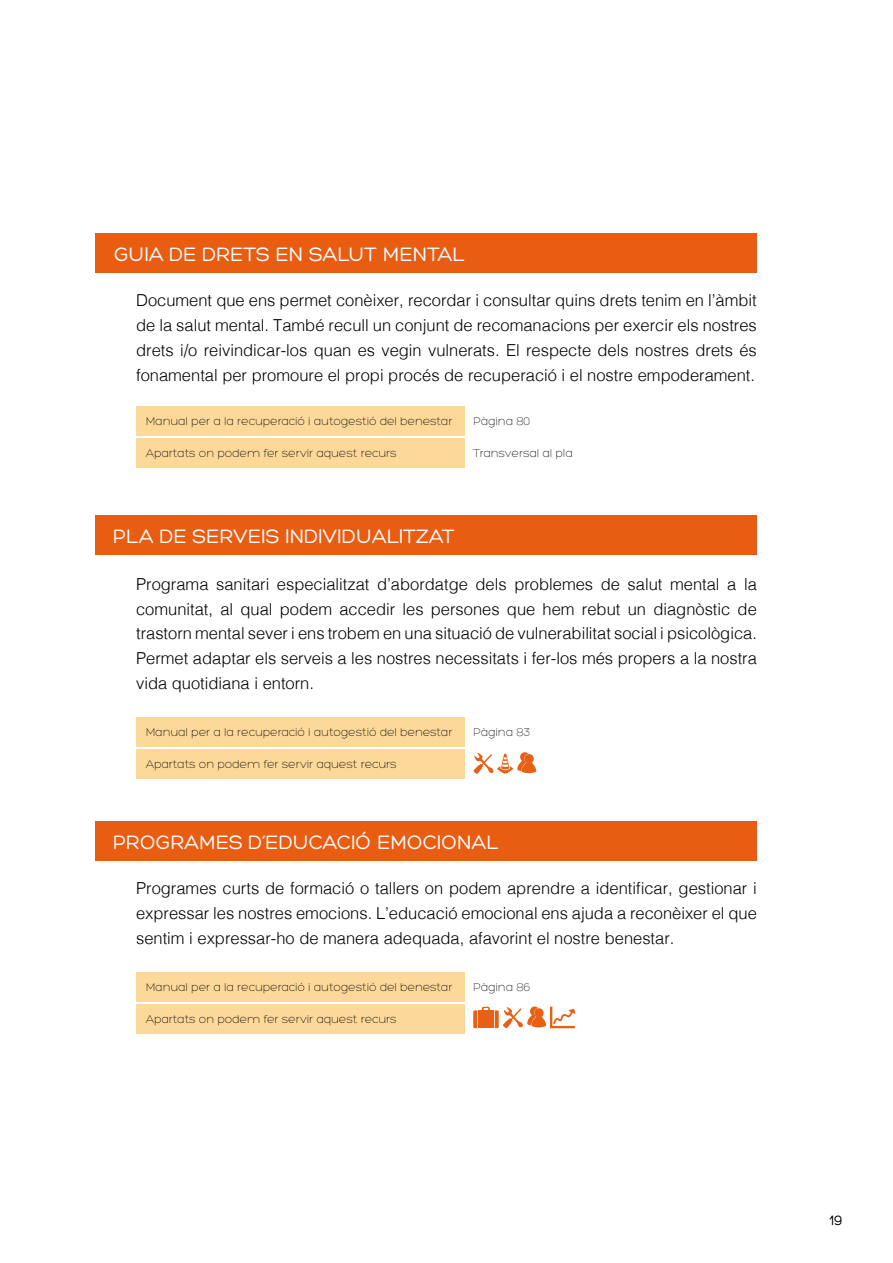
<style>
.page{position:relative;width:893px;height:1263px;background:#fff}
.page>*{position:absolute;margin:0;border:0;box-sizing:border-box;transform-origin:0 0}
.t1{font:21px "Hero";color:#fff}
.t2{font:300 16.5px/24.8px "Helvetica";color:#000;text-align:justify}
.t3{font:15px "Hero";color:#000}
.t4{font:300 12px "Hero";color:#000}
</style>
<div class="page">
<div style="left:95px;top:234px;width:662px;height:39px;background:#e95d13"></div>
<div style="left:136px;top:406px;width:329px;height:30px;background:#fcd899"></div>
<div style="left:136px;top:438px;width:329px;height:30px;background:#fcd899"></div>
<div style="left:95px;top:515px;width:662px;height:39px;background:#e95d13"></div>
<div style="left:95px;top:822px;width:662px;height:39px;background:#e95d13"></div>
<div style="left:136px;top:717px;width:329px;height:30px;background:#fcd899"></div>
<div style="left:136px;top:749px;width:329px;height:29px;background:#fcd899"></div>
<svg style="left:473px;top:752px;width:63px;height:22px"></svg>
<div style="left:524px;top:754px;width:10px;height:9px;background:#e76013;border-radius:50%"></div>
<div style="left:136px;top:972px;width:329px;height:30px;background:#fcd899"></div>
<div style="left:136px;top:1004px;width:329px;height:30px;background:#fcd899"></div>
<svg style="left:473px;top:1006px;width:102px;height:22px"></svg>
<p class="t1" style="left:114px;top:244px;width:352px">GUIA DE DRETS EN SALUT MENTAL</p>
<p class="t2" style="left:136px;top:287px;width:622px">Document que ens permet conèixer, recordar i consultar quins drets tenim en l’àmbit de la salut mental. També recull un conjunt de recomanacions per exercir els nostres drets i/o reivindicar-los quan es vegin vulnerats. El respecte dels nostres drets és fonamental per promoure el propi procés de recuperació i el nostre empoderament.</p>
<p class="t4" style="left:146px;top:415px;width:308px">Manual per a la recuperació i autogestió del benestar</p>
<p class="t4" style="left:146px;top:447px;width:252px">Apartats on podem fer servir aquest recurs</p>
<p class="t4" style="left:473px;top:415px;width:58px">Pàgina 80</p>
<p class="t4" style="left:473px;top:447px;width:101px">Transversal al pla</p>
<p class="t1" style="left:113px;top:525px;width:343px">PLA DE SERVEIS INDIVIDUALITZAT</p>
<p class="t2" style="left:136px;top:570px;width:622px">Programa sanitari especialitzat d’abordatge dels problemes de salut mental a la comunitat, al qual podem accedir les persones que hem rebut un diagnòstic de trastorn mental sever i ens trobem en una situació de vulnerabilitat social i psicològica.<br>Permet adaptar els serveis a les nostres necessitats i fer-los més propers a la nostra vida quotidiana i entorn.</p>
<p class="t4" style="left:146px;top:726px;width:308px">Manual per a la recuperació i autogestió del benestar</p>
<p class="t4" style="left:146px;top:758px;width:252px">Apartats on podem fer servir aquest recurs</p>
<p class="t4" style="left:473px;top:726px;width:59px">Pàgina 83</p>
<p class="t1" style="left:113px;top:832px;width:387px">PROGRAMES D’EDUCACIÓ EMOCIONAL</p>
<p class="t2" style="left:136px;top:875px;width:622px">Programes curts de formació o tallers on podem aprendre a identificar, gestionar i expressar les nostres emocions. L’educació emocional ens ajuda a reconèixer el que sentim i expressar-ho de manera adequada, afavorint el nostre benestar.</p>
<p class="t4" style="left:146px;top:981px;width:308px">Manual per a la recuperació i autogestió del benestar</p>
<p class="t4" style="left:146px;top:1013px;width:252px">Apartats on podem fer servir aquest recurs</p>
<p class="t4" style="left:473px;top:981px;width:59px">Pàgina 86</p>
<p class="t3" style="left:829px;top:1213px;width:15px">19</p>
</div>
